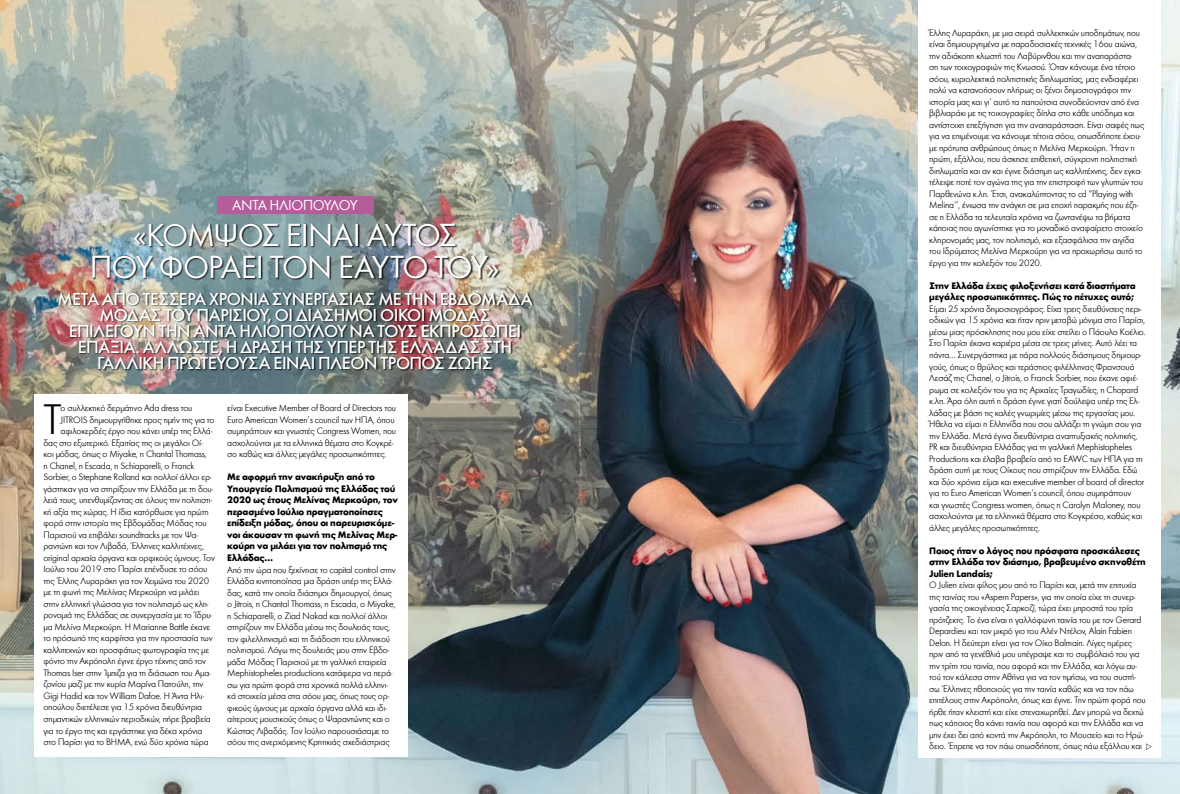
<style>
.page{position:relative;width:1180px;height:794px;background:#fff}
.page>*{position:absolute;margin:0;border:0;box-sizing:border-box;transform-origin:0 0}
.t1{font:300 44.2px "Futura Greek";color:#000}
.t2{font:33px/32px "Futura Greek";letter-spacing:-.04em;color:#fff;text-align:center}
.t3{font:500 18px/16px "Futura Greek";letter-spacing:-.02em;color:#fff;text-align:center}
.t4{font:15px "Futura Greek";letter-spacing:-.035em;color:#fff}
.t5{font:300 9.7px/11.5px "Futura Greek";letter-spacing:-.025em;color:#000}
.t6{font:700 9.7px/11.5px "Futura Greek";letter-spacing:-.025em;color:#000}
</style>
<div class="page">
<img style="left:0;top:0;width:1179px;height:794px">
<div style="left:217px;top:196px;width:156px;height:18px;background:#b55c9b"></div>
<div style="left:92px;top:223px;width:533px;height:73px;background:#000;opacity:.8"></div>
<div style="left:58px;top:291px;width:533px;height:95px;background:#000;opacity:.75"></div>
<div style="left:34px;top:395px;width:373px;height:362px;background:#fff"></div>
<div style="left:917px;top:0;width:243px;height:757px;background:#fff"></div>
<svg style="left:1146px;top:743px;width:6px;height:7px"></svg>
<h3 class="t4" style="left:232px;top:197px;width:127px">ΑΝΤΑ ΗΛΙΟΠΟΥΛΟΥ</h3>
<h2 class="t2" style="left:90px;top:220px;width:411px">«ΚΟΜΨΟΣ ΕΙΝΑΙ ΑΥΤΟΣ<br>ΠΟΥ ΦΟΡΑΕΙ ΤΟΝ ΕΑΥΤΟ ΤΟΥ»</h2>
<p class="t3" style="left:57px;top:290px;width:476px">ΜΕΤΑ ΑΠΟ ΤΕΣΣΕΡΑ ΧΡΟΝΙΑ ΣΥΝΕΡΓΑΣΙΑΣ ΜΕ ΤΗΝ ΕΒΔΟΜΑΔΑ ΜΟΔΑΣ ΤΟΥ ΠΑΡΙΣΙΟΥ, ΟΙ ΔΙΑΣΗΜΟΙ ΟΙΚΟΙ ΜΟΔΑΣ ΕΠΙΛΕΓΟΥΝ ΤΗΝ ΑΝΤΑ ΗΛΙΟΠΟΥΛΟΥ ΝΑ ΤΟΥΣ ΕΚΠΡΟΣΩΠΕΙ ΕΠΑΞΙΑ. ΑΛΛΩΣΤΕ, Η ΔΡΑΣΗ ΤΗΣ ΥΠΕΡ ΤΗΣ ΕΛΛΑΔΑΣ ΣΤΗ ΓΑΛΛΙΚΗ ΠΡΩΤΕΥΟΥΣΑ ΕΙΝΑΙ ΠΛΕΟΝ ΤΡΟΠΟΣ ΖΩΗΣ</p>
<h1 class="t1" style="left:43px;top:396px;width:20px">Τ</h1>
<p class="t5" style="left:61px;top:402px;width:133px">ο συλλεκτικό δερμάτινο Ada dress του</p>
<p class="t5" style="left:227px;top:402px;width:170px">είναι Executive Member of Board of Directors του Euro American Women’s council των ΗΠΑ, όπου συμπράττουν και γνωστές Congress Women, που ασχολούνται με τα ελληνικά θέματα στο Κογκρέ&shy;σο καθώς και άλλες μεγάλες προσωπικότητες.</p>
<p class="t6" style="left:227px;top:471px;width:172px">Με αφορμή την ανακήρυξη από το<br>Υπουργείο Πολιτισμού της Ελλάδας τού<br>2020 ως έτους Μελίνας Μερκούρη, τον περασμένο Ιούλιο πραγματοποίησες επίδειξη μόδας, όπου οι παρευρισκόμε&shy;νοι άκουσαν τη φωνή της Μελίνας Μερ&shy;κούρη να μιλάει για τον πολιτισμό της<br>Ελλάδας…</p>
<p class="t5" style="left:227px;top:563px;width:170px">Από την ώρα που ξεκίνησε το capital control στην Ελλάδα κινητοποίησα μια δράση υπέρ της Ελλά&shy;δας, κατά την οποία διάσημοι δημιουργοί, όπως ο Jitrois, η Chantal Thomass, η Escada, ο Miyake, η Schiaparelli, o Ziad Nakad και πολλοί άλλοι στηρίζουν την Ελλάδα μέσω της δουλειάς τους, τον φιλελληνισμό και τη διάδοση του ελληνικού πολιτισμού. Λόγω της δουλειάς μου στην Εβδο&shy;μάδα Μόδας Παρισιού με τη γαλλική εταιρεία Mephistopheles productions κατάφερα να περά&shy;σω για πρώτη φορά στα χρονικά πολλά ελληνι&shy;κά στοιχεία μέσα στα σόου μας, όπως τους ορ&shy;φικούς ύμνους με αρχαία όργανα αλλά και ιδι&shy;αίτερους μουσικούς όπως ο Ψαραντώνης και ο Κώστας Λιβαδάς. Τον Ιούλιο παρουσιάσαμε το σόου της ανερχόμενης Κρητικιάς σχεδιάστριας</p>
<p class="t5" style="left:61px;top:414px;width:155px">JITROIS δημιουργήθηκε προς τιμήν της για το</p>
<p class="t5" style="left:61px;top:425px;width:153px">αφιλοκερδές έργο που κάνει υπέρ της Ελλά-</p>
<p class="t5" style="left:43px;top:437px;width:161px">δας στο εξωτερικό. Εξαιτίας της οι μεγάλοι Οί-</p>
<p class="t5" style="left:43px;top:448px;width:165px">κοι μόδας, όπως ο Miyake, η Chantal Thomass,</p>
<p class="t5" style="left:43px;top:460px;width:152px">η Chanel, η Escada, η Schiaparelli, ο Franck</p>
<p class="t5" style="left:43px;top:471px;width:169px">Sorbier, o Stephane Rolland και πολλοί άλλοι ερ-</p>
<p class="t5" style="left:43px;top:483px;width:171px">γάστηκαν για να στηρίξουν την Ελλάδα με τη δου-</p>
<p class="t5" style="left:43px;top:494px;width:170px">λειά τους, υπενθυμίζοντας σε όλους την πολιτιστι-</p>
<p class="t5" style="left:43px;top:506px;width:167px">κή αξία της χώρας. Η ίδια κατόρθωσε για πρώτη</p>
<p class="t5" style="left:43px;top:517px;width:165px">φορά στην ιστορία της Εβδομάδας Μόδας του</p>
<p class="t5" style="left:43px;top:529px;width:156px">Παρισιού να επιβάλει soundtracks με τον Ψα-</p>
<p class="t5" style="left:43px;top:540px;width:162px">ραντώνη και τον Λιβαδά, Έλληνες καλλιτέχνες,</p>
<p class="t5" style="left:43px;top:552px;width:173px">original αρχαία όργανα και ορφικούς ύμνους. Τον</p>
<p class="t5" style="left:43px;top:563px;width:165px">Ιούλιο του 2019 στο Παρίσι επένδυσε το σόου</p>
<p class="t5" style="left:43px;top:575px;width:167px">της Έλλης Λυραράκη για τον Χειμώνα του 2020</p>
<p class="t5" style="left:43px;top:586px;width:157px">με τη φωνή της Μελίνας Μερκούρη να μιλάει</p>
<p class="t5" style="left:43px;top:598px;width:167px">στην ελληνική γλώσσα για τον πολιτισμό ως κλη-</p>
<p class="t5" style="left:43px;top:609px;width:170px">ρονομιά της Ελλάδας σε συνεργασία με το Ίδρυ-</p>
<p class="t5" style="left:43px;top:621px;width:168px">μα Μελίνα Μερκούρη. Η Marianne Battle έκανε</p>
<p class="t5" style="left:43px;top:632px;width:171px">το πρόσωπό της καρφίτσα για την προστασία των</p>
<p class="t5" style="left:43px;top:644px;width:167px">καλλιτεχνών και προσφάτως φωτογραφία της με</p>
<p class="t5" style="left:43px;top:655px;width:164px">φόντο την Ακρόπολη έγινε έργο τέχνης από τον</p>
<p class="t5" style="left:43px;top:667px;width:169px">Thomas Iser στην Ίμπιζα για τη διάσωση του Αμα-</p>
<p class="t5" style="left:43px;top:678px;width:161px">ζονίου μαζί με την κυρία Μαρίνα Πατούλη, την</p>
<p class="t5" style="left:43px;top:690px;width:162px">Gigi Hadid και τον William Dafoe. Η Άντα Ηλι-</p>
<p class="t5" style="left:43px;top:701px;width:160px">οπούλου διετέλεσε για 15 χρόνια διευθύντρια</p>
<p class="t5" style="left:43px;top:713px;width:169px">σημαντικών ελληνικών περιοδικών, πήρε βραβεία</p>
<p class="t5" style="left:43px;top:724px;width:161px">για το έργο της και εργάστηκε για δέκα χρόνια</p>
<p class="t5" style="left:43px;top:736px;width:167px">στο Παρίσι για το ΒΗΜΑ, ενώ δύο χρόνια τώρα</p>
<p class="t5" style="left:929px;top:27px;width:216px">Έλλης Λυραράκη, με μια σειρά συλλεκτικών υποδημάτων, που είναι δημιουργημένα με παραδοσιακές τεχνικές 16ου αιώνα, την αδιάκοπη κλωστή του Λαβύρινθου και την αναπαράστα&shy;ση των τοιχογραφιών της Κνωσού. Όταν κάνουμε ένα τέτοιο σόου, κυριολεκτικά πολιτιστικής διπλωματίας, μας ενδιαφέρει πολύ να κατανοήσουν πλήρως οι ξένοι δημοσιογράφοι την ιστορία μας και γι’ αυτό τα παπούτσια συνοδεύονταν από ένα βιβλιαράκι με τις τοιχογραφίες δίπλα στο κάθε υπόδημα και αντίστοιχη επεξήγηση για την αναπαράσταση. Είναι σαφές πως για να επιμένουμε να κάνουμε τέτοια σόου, οπωσδήποτε έχου&shy;με πρότυπα ανθρώπους όπως η Μελίνα Μερκούρη. Ήταν η πρώτη, εξάλλου, που άσκησε επιθετική, σύγχρονη πολιτιστική διπλωματία και αν και έγινε διάσημη ως καλλιτέχνης, δεν εγκα&shy;τέλειψε ποτέ τον αγώνα της για την επιστροφή των γλυπτών του Παρθενώνα κ.λπ. Έτσι, ανακαλύπτοντας το cd “Playing with Melina’’, ένιωσα την ανάγκη σε μια εποχή παρακμής που έζη&shy;σε η Ελλάδα τα τελευταία χρόνια να ζωντανέψω τα βήματα κάποιας που αγωνίστηκε για το μοναδικό αναφαίρετο στοιχείο κληρονομιάς μας, τον πολιτισμό, και εξασφάλισα την αιγίδα του Ιδρύματος Μελίνα Μερκούρη για να προχωρήσω αυτό το έργο για την κολεξιόν του 2020.</p>
<p class="t6" style="left:929px;top:280px;width:208px">Στην Ελλάδα έχεις φιλοξενήσει κατά διαστήματα μεγάλες προσωπικότητες. Πώς το πέτυχες αυτό;</p>
<p class="t5" style="left:929px;top:303px;width:218px">Είμαι 25 χρόνια δημοσιογράφος. Είχα τρεις διευθύνσεις περι&shy;οδικών για 15 χρόνια και ήταν πριν μεταβώ μόνιμα στο Παρίσι, μέσω μιας πρόσκλησης που μου είχε στείλει ο Πάουλο Κοέλιο.<br>Στο Παρίσι έκανα καριέρα μέσα σε τρεις μήνες. Αυτό λέει τα πάντα… Συνεργάστηκα με πάρα πολλούς διάσημους δημιουρ&shy;γούς, όπως ο θρύλος και τεράστιος φιλέλληνας Φρανσουά Λεσάζ της Chanel, ο Jitrois, ο Franck Sorbier, που έκανε αφιέ&shy;ρωμα σε κολεξιόν του για τις Αρχαίες Τραγωδίες, η Chopard κ.λπ. Άρα όλη αυτή η δράση έγινε γιατί δούλεψα υπέρ της Ελ&shy;λάδας με βάση τις καλές γνωριμίες μέσω της εργασίας μου.<br>Ήθελα να είμαι η Ελληνίδα που σου αλλάζει τη γνώμη σου για την Ελλάδα. Μετά έγινα διευθύντρια αναπτυξιακής πολιτικής, PR και διευθύντρια Ελλάδας για τη γαλλική Mephistopheles Productions και έλαβα βραβείο από το EAWC των ΗΠΑ για τη δράση αυτή με τους Οίκους που στηρίζουν την Ελλάδα. Εδώ και δύο χρόνια είμαι και executive member of board of director για το Euro American Women’s council, όπου συμπράττουν<br>και γνωστές Congress women, όπως η Carolyn Maloney, που ασχολούνται με τα ελληνικά θέματα στο Κογκρέσο, καθώς και άλλες μεγάλες προσωπικότητες.</p>
<p class="t6" style="left:929px;top:544px;width:218px">Ποιος ήταν ο λόγος που πρόσφατα προσκάλεσες στην Ελλάδα τον διάσημο, βραβευμένο σκηνοθέτη<br>Julien Landais;</p>
<p class="t5" style="left:929px;top:579px;width:218px">Ο Julien είναι φίλος μου από το Παρίσι και, μετά την επιτυχία της ταινίας του «Aspern Papers», για την οποία είχε τη συνερ&shy;γασία της οικογένειας Σαρκοζί, τώρα έχει μπροστά του τρία πρότζεκτς. Το ένα είναι η γαλλόφωνη ταινία του με τον Gerard Depardieu και τον μικρό γιο του Αλέν Ντέλον, Alain Fabien Delon. Η δεύτερη είναι για τον Οίκο Balmain. Λίγες ημέρες πριν από τα γενέθλιά μου υπέγραψε και το συμβόλαιό του για την τρίτη του ταινία, που αφορά και την Ελλάδα, και λόγω αυ&shy;τού τον κάλεσα στην Αθήνα για να τον τιμήσω, να του συστή&shy;σω Έλληνες ηθοποιούς για την ταινία καθώς και να τον πάω επιτέλους στην Ακρόπολη, όπως και έγινε. Την πρώτη φορά που ήρθε ήταν κλειστή και είχε στεναχωρηθεί. Δεν μπορώ να δεχτώ πως κάποιος θα κάνει ταινία που αφορά και την Ελλάδα και να μην έχει δει από κοντά την Ακρόπολη, το Μουσείο και το Ηρώ&shy;δειο. Έπρεπε να τον πάω οπωσδήποτε, όπως πάω εξάλλου και</p>
</div>
